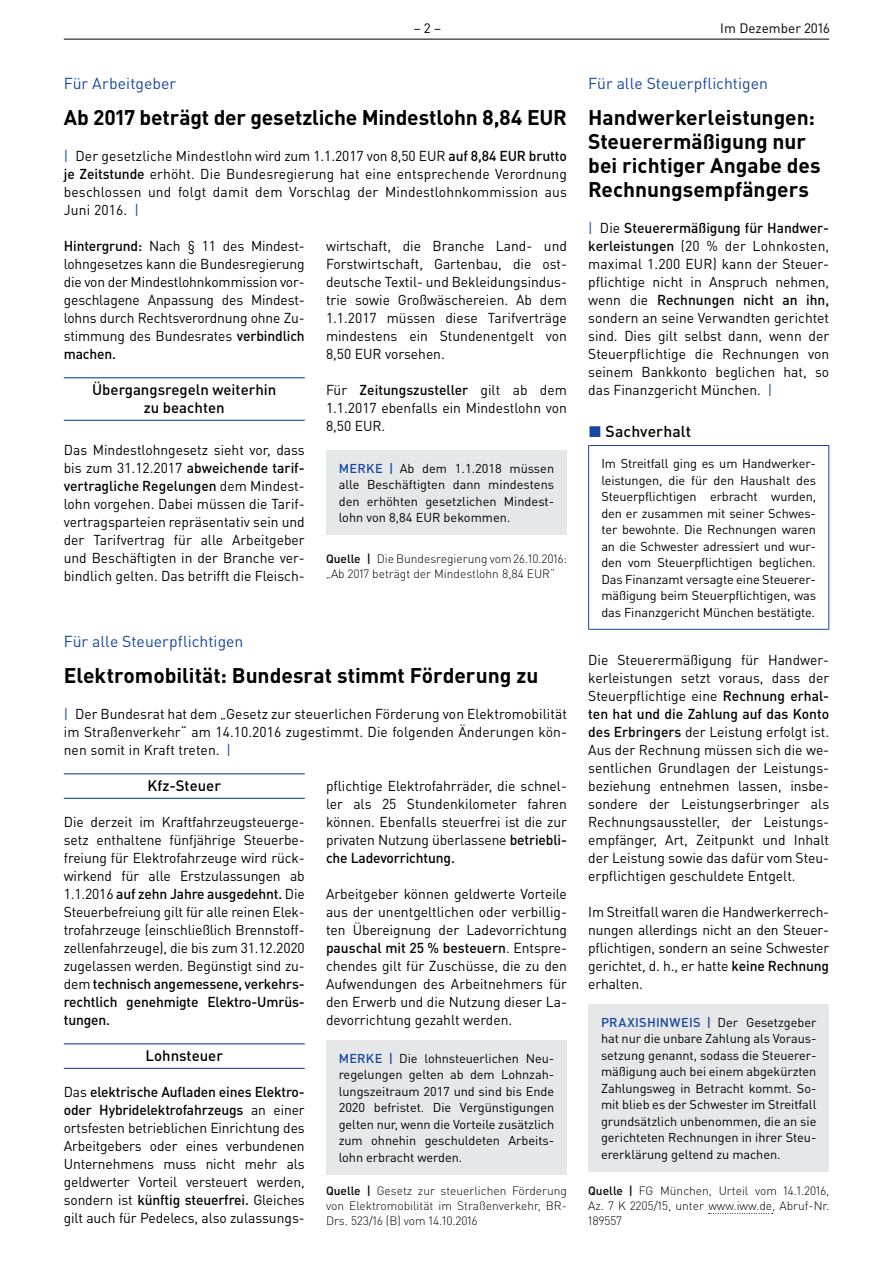
<style>
.page{position:relative;width:893px;height:1263px;background:#fff}
.page>*{position:absolute;margin:0;border:0;box-sizing:border-box;transform-origin:0 0}
.t1{font:700 21px/24px "DIN Pro";letter-spacing:-.005em;color:#000}
.t2{font:15.75px "DIN Pro";color:#17479e}
.t3{font:500 15.75px "DIN Pro";letter-spacing:.005em;color:#000}
.t4{font:500 15px/18px "DIN Pro";color:#000;text-align:center}
.t5{font:14.25px/18px "DIN Pro";color:#000;text-align:justify}
.t6{font:13.5px "DIN Pro";color:#000}
.t7{font:12.75px/16.5px "DIN Pro";letter-spacing:-.005em;color:#000;text-align:justify}
.t8{font:300 12px/15px "DIN Pro";color:#000;text-align:justify}
.s1{color:#17479e}
.s2{font-weight:500}
.s3{font-weight:500;color:#17479e}
</style>
<div class="page">
<hr style="left:64px;top:39px;width:765px;height:1px;background:#000">
<hr style="left:64px;top:377px;width:241px;height:1px;background:#17479e">
<hr style="left:64px;top:420px;width:241px;height:1px;background:#17479e">
<div style="left:326px;top:450px;width:241px;height:85px;background:#e6e7e8"></div>
<hr style="left:64px;top:773px;width:241px;height:1px;background:#17479e">
<hr style="left:64px;top:798px;width:241px;height:1px;background:#17479e">
<hr style="left:64px;top:1043px;width:241px;height:1px;background:#17479e">
<hr style="left:64px;top:1068px;width:241px;height:1px;background:#17479e">
<div style="left:326px;top:1040px;width:241px;height:134px;background:#e6e7e8"></div>
<svg style="left:709px;top:1213px;width:64px;height:1px"></svg>
<hr style="left:588px;top:445px;width:241px;height:1px;background:#17479e">
<hr style="left:588px;top:446px;width:1px;height:183px;background:#17479e">
<hr style="left:828px;top:446px;width:1px;height:183px;background:#17479e">
<hr style="left:588px;top:629px;width:241px;height:1px;background:#17479e">
<div style="left:588px;top:1004px;width:241px;height:167px;background:#e6e7e8"></div>
<p class="t6" style="left:414px;top:19px;width:29px">– 2 –</p>
<p class="t6" style="left:720px;top:19px;width:111px">Im Dezember 2016</p>
<p class="t2" style="left:64px;top:73px;width:114px">Für Arbeitgeber</p>
<h1 class="t1" style="left:64px;top:105px;width:505px">Ab 2017 beträgt der gesetzliche Mindestlohn 8,84 EUR</h1>
<p class="t5" style="left:64px;top:147px;width:505px"><span class="s1">|</span> Der gesetzliche Mindestlohn wird zum 1.1.2017 von 8,50 EUR <span class="s2">auf 8,84 EUR brutto je Zeitstunde</span> erhöht. Die Bundesregierung hat eine entsprechende Verordnung beschlossen und folgt damit dem Vorschlag der Mindestlohnkommission aus Juni 2016. <span class="s1">|</span></p>
<p class="t5" style="left:64px;top:237px;width:242px"><span class="s2">Hintergrund:</span> Nach § 11 des Mindest&shy;lohngesetzes kann die Bundesregierung die von der Mindestlohnkommission vor&shy;geschlagene Anpassung des Mindest&shy;lohns durch Rechtsverordnung ohne Zu&shy;stimmung des Bundesrates <span class="s2">verbindlich machen.</span></p>
<p class="t4" style="left:92px;top:380px;width:186px">Übergangsregeln weiterhin zu beachten</p>
<p class="t5" style="left:64px;top:441px;width:242px">Das Mindestlohngesetz sieht vor, dass bis zum 31.12.2017 <span class="s2">abweichende tarif&shy;vertragliche Regelungen</span> dem Mindest&shy;lohn vorgehen. Dabei müssen die Tarif&shy;vertragsparteien repräsentativ sein und der Tarifvertrag für alle Arbeitgeber und Beschäftigten in der Branche ver&shy;bindlich gelten. Das betrifft die Fleisch-</p>
<p class="t5" style="left:326px;top:237px;width:242px">wirtschaft, die Branche Land- und Forstwirtschaft, Gartenbau, die ost&shy;deutsche Textil- und Bekleidungsindus&shy;trie sowie Großwäschereien. Ab dem 1.1.2017 müssen diese Tarifverträge mindestens ein Stundenentgelt von 8,50 EUR vorsehen.</p>
<p class="t5" style="left:326px;top:381px;width:242px">Für <span class="s2">Zeitungszusteller</span> gilt ab dem 1.1.2017 ebenfalls ein Mindestlohn von 8,50 EUR.</p>
<p class="t7" style="left:339px;top:459px;width:217px"><span class="s3">MERKE |</span> Ab dem 1.1.2018 müssen alle Beschäftigten dann mindestens den erhöhten gesetzlichen Mindest&shy;lohn von 8,84 EUR bekommen.</p>
<p class="t8" style="left:326px;top:551px;width:242px"><span class="s2">Quelle |</span> Die Bundesregierung vom 26.10.2016: „Ab 2017 beträgt der Mindestlohn 8,84 EUR“</p>
<p class="t2" style="left:64px;top:631px;width:181px">Für alle Steuerpflichtigen</p>
<h1 class="t1" style="left:64px;top:663px;width:476px">Elektromobilität: Bundesrat stimmt Förderung zu</h1>
<p class="t5" style="left:64px;top:705px;width:505px"><span class="s1">|</span> Der Bundesrat hat dem „Gesetz zur steuerlichen Förderung von Elektromobilität im Straßenverkehr“ am 14.10.2016 zugestimmt. Die folgenden Änderungen kön&shy;nen somit in Kraft treten. <span class="s1">|</span></p>
<p class="t4" style="left:148px;top:776px;width:75px">Kfz-Steuer</p>
<p class="t5" style="left:64px;top:813px;width:242px">Die derzeit im Kraftfahrzeugsteuerge&shy;setz enthaltene fünfjährige Steuerbe&shy;freiung für Elektrofahrzeuge wird rück&shy;wirkend für alle Erstzulassungen ab 1.1.2016 <span class="s2">auf zehn Jahre ausgedehnt.</span> Die Steuerbefreiung gilt für alle reinen Elek&shy;trofahrzeuge (einschließlich Brennstoff&shy;zellenfahrzeuge), die bis zum 31.12.2020 zugelassen werden. Begünstigt sind zu&shy;dem <span class="s2">technisch angemessene, verkehrs&shy;rechtlich genehmigte Elektro-Umrüs&shy;tungen.</span></p>
<p class="t4" style="left:146px;top:1046px;width:79px">Lohnsteuer</p>
<p class="t5" style="left:64px;top:1083px;width:242px">Das <span class="s2">elektrische Aufladen eines Elektro&shy;oder Hybridelektrofahrzeugs</span> an einer ortsfesten betrieblichen Einrichtung des Arbeitgebers oder eines verbundenen Unternehmens muss nicht mehr als geldwerter Vorteil versteuert werden, sondern ist <span class="s2">künftig steuerfrei.</span> Gleiches gilt auch für Pedelecs, also zulassungs-</p>
<p class="t5" style="left:326px;top:777px;width:242px">pflichtige Elektrofahrräder, die schnel&shy;ler als 25 Stundenkilometer fahren können. Ebenfalls steuerfrei ist die zur privaten Nutzung überlassene <span class="s2">betriebli&shy;che Ladevorrichtung.</span></p>
<p class="t5" style="left:326px;top:885px;width:242px">Arbeitgeber können geldwerte Vorteile aus der unentgeltlichen oder verbillig&shy;ten Übereignung der Ladevorrichtung <span class="s2">pauschal mit 25 % besteuern</span>. Entspre&shy;chendes gilt für Zuschüsse, die zu den Aufwendungen des Arbeitnehmers für den Erwerb und die Nutzung dieser La&shy;devorrichtung gezahlt werden.</p>
<p class="t7" style="left:339px;top:1049px;width:217px"><span class="s3">MERKE |</span> Die lohnsteuerlichen Neu&shy;regelungen gelten ab dem Lohnzah&shy;lungszeitraum 2017 und sind bis Ende 2020 befristet. Die Vergünstigungen gelten nur, wenn die Vorteile zusätzlich zum ohnehin geschuldeten Arbeits&shy;lohn erbracht werden.</p>
<p class="t8" style="left:326px;top:1183px;width:242px"><span class="s2">Quelle |</span> Gesetz zur steuerlichen Förderung von Elektromobilität im Straßenverkehr, BR-Drs. 523/16 (B) vom 14.10.2016</p>
<p class="t2" style="left:588px;top:73px;width:181px">Für alle Steuerpflichtigen</p>
<h1 class="t1" style="left:588px;top:105px;width:234px">Handwerkerleistungen:<br>Steuerermäßigung nur bei richtiger Angabe des<br>Rechnungsempfängers</h1>
<p class="t5" style="left:588px;top:219px;width:242px"><span class="s1">|</span> Die <span class="s2">Steuerermäßigung für Handwer&shy;kerleistungen</span> (20 % der Lohnkosten, maximal 1.200 EUR) kann der Steuer&shy;pflichtige nicht in Anspruch nehmen, wenn die <span class="s2">Rechnungen nicht an ihn, </span>sondern an seine Verwandten gerichtet sind. Dies gilt selbst dann, wenn der Steuerpflichtige die Rechnungen von seinem Bankkonto beglichen hat, so das Finanzgericht München. <span class="s1">|</span></p>
<p class="t3" style="left:589px;top:421px;width:104px"><span class="s1">◼</span> Sachverhalt</p>
<p class="t7" style="left:601px;top:455px;width:216px">Im Streitfall ging es um Handwerker&shy;leistungen, die für den Haushalt des Steuerpflichtigen erbracht wurden, den er zusammen mit seiner Schwes&shy;ter bewohnte. Die Rechnungen waren an die Schwester adressiert und wur&shy;den vom Steuerpflichtigen beglichen.<br>Das Finanzamt versagte eine Steuerer&shy;mäßigung beim Steuerpflichtigen, was das Finanzgericht München bestätigte.</p>
<p class="t5" style="left:588px;top:651px;width:242px">Die Steuerermäßigung für Handwer&shy;kerleistungen setzt voraus, dass der Steuerpflichtige eine <span class="s2">Rechnung erhal&shy;ten hat und die Zahlung auf das Konto des Erbringers</span> der Leistung erfolgt ist.<br>Aus der Rechnung müssen sich die we&shy;sentlichen Grundlagen der Leistungs&shy;beziehung entnehmen lassen, insbe&shy;sondere der Leistungserbringer als Rechnungsaussteller, der Leistungs&shy;empfänger, Art, Zeitpunkt und Inhalt der Leistung sowie das dafür vom Steu&shy;erpflichtigen geschuldete Entgelt.</p>
<p class="t5" style="left:588px;top:903px;width:242px">Im Streitfall waren die Handwerkerrech&shy;nungen allerdings nicht an den Steuer&shy;pflichtigen, sondern an seine Schwester gerichtet, d. h., er hatte <span class="s2">keine Rechnung </span>erhalten.</p>
<p class="t7" style="left:601px;top:1013px;width:217px"><span class="s3">PRAXISHINWEIS |</span> Der Gesetzgeber hat nur die unbare Zahlung als Voraus&shy;setzung genannt, sodass die Steuerer&shy;mäßigung auch bei einem abgekürzten Zahlungsweg in Betracht kommt. So&shy;mit blieb es der Schwester im Streitfall grundsätzlich unbenommen, die an sie gerichteten Rechnungen in ihrer Steu&shy;ererklärung geltend zu machen.</p>
<p class="t8" style="left:588px;top:1183px;width:242px"><span class="s2">Quelle |</span> FG München, Urteil vom 14.1.2016, Az. 7 K 2205/15, unter www.iww.de, Abruf-Nr.<br>189557</p>
</div>
